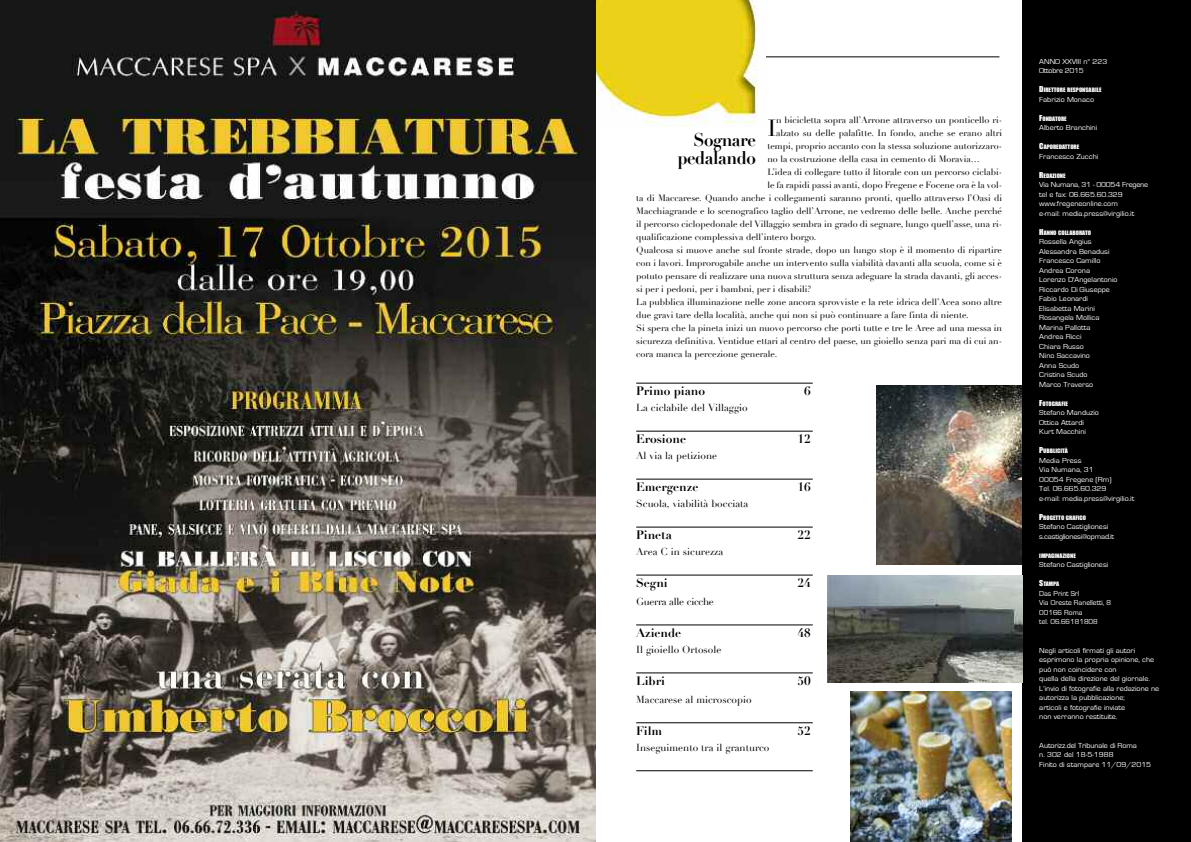
<style>
.page{position:relative;width:1191px;height:842px;background:#fff}
.page>*{position:absolute;margin:0;border:0;box-sizing:border-box;transform-origin:0 0}
.t1{font:22.8px "Didot";color:#000}
.t2{font:700 18px/18px "Didot";letter-spacing:-.03em;color:#000;text-align:right;scale:.95 1}
.t3{font:700 12px "Didot";color:#000}
.t4{font:10px "Didot";color:#000}
.t5{font:10px "Didot";letter-spacing:-.025em;color:#000}
.t6{font:9px "Didot";color:#000}
.t7{font:7.5px/9.5px "Eurostile";color:#fff;scale:1.07 1}
.t8{font:7.5px/9.5px "Eurostile";color:#fff}
.t9{font:5.6px "Impact";color:#fff;scale:1.07 1}
.s1{font-size:7.5px}
</style>
<div class="page">
<img style="left:851px;top:692px;width:160px;height:150px">
<img style="left:876px;top:386px;width:146px;height:179px">
<div style="left:1022px;top:0;width:169px;height:842px;background:#000"></div>
<hr style="left:636px;top:383px;width:176px;height:1px;background:#000">
<hr style="left:636px;top:431px;width:176px;height:1px;background:#000">
<hr style="left:636px;top:479px;width:176px;height:1px;background:#000">
<hr style="left:636px;top:527px;width:176px;height:1px;background:#000">
<hr style="left:636px;top:575px;width:176px;height:1px;background:#000">
<hr style="left:636px;top:625px;width:176px;height:1px;background:#000">
<hr style="left:636px;top:673px;width:176px;height:1px;background:#000">
<hr style="left:636px;top:722px;width:176px;height:1px;background:#000">
<hr style="left:636px;top:770px;width:176px;height:1px;background:#000">
<hr style="left:762px;top:57px;width:237px;height:1px;background:#000">
<img style="left:596px;top:0;width:169px;height:127px">
<img style="left:827px;top:576px;width:195px;height:106px">
<img style="left:0;top:0;width:595px;height:842px">
<h1 class="t1" style="left:767px;top:114px;width:10px">I</h1>
<p class="t6" style="left:776px;top:114px;width:227px">n bicicletta sopra all’Arrone attraverso un ponticello ri-</p>
<p class="t6" style="left:776px;top:127px;width:227px">alzato su delle palafitte. In fondo, anche se erano altri</p>
<p class="t6" style="left:767px;top:140px;width:236px">tempi, proprio accanto con la stessa soluzione autorizzaro-</p>
<p class="t6" style="left:767px;top:153px;width:214px">no la costruzione della casa in cemento di Moravia…</p>
<p class="t6" style="left:767px;top:166px;width:236px">L’idea di collegare tutto il litorale con un percorso ciclabi-</p>
<p class="t6" style="left:767px;top:179px;width:236px">le fa rapidi passi avanti, dopo Fregene e Focene ora è la vol-</p>
<p class="t6" style="left:636px;top:192px;width:367px">ta di Maccarese. Quando anche i collegamenti saranno pronti, quello attraverso l’Oasi di</p>
<p class="t6" style="left:636px;top:205px;width:367px">Macchiagrande e lo scenografico taglio dell’Arrone, ne vedremo delle belle. Anche perché</p>
<p class="t6" style="left:636px;top:218px;width:367px">il percorso ciclopedonale del Villaggio sembra in grado di segnare, lungo quell’asse, una ri-</p>
<p class="t6" style="left:636px;top:231px;width:181px">qualificazione complessiva dell’intero borgo.</p>
<p class="t6" style="left:636px;top:244px;width:367px">Qualcosa si muove anche sul fronte strade, dopo un lungo stop è il momento di ripartire</p>
<p class="t6" style="left:636px;top:257px;width:367px">con i lavori. Improrogabile anche un intervento sulla viabilità davanti alla scuola, come si è</p>
<p class="t6" style="left:636px;top:270px;width:367px">potuto pensare di realizzare una nuova struttura senza adeguare la strada davanti, gli acces-</p>
<p class="t6" style="left:636px;top:283px;width:177px">si per i pedoni, per i bambni, per i disabili?</p>
<p class="t6" style="left:636px;top:296px;width:367px">La pubblica illuminazione nelle zone ancora sprovviste e la rete idrica dell’Acea sono altre</p>
<p class="t6" style="left:636px;top:309px;width:334px">due gravi tare della località, anche qui non si può continuare a fare finta di niente.</p>
<p class="t6" style="left:636px;top:322px;width:367px">Si spera che la pineta inizi un nuovo percorso che porti tutte e tre le Aree ad una messa in</p>
<p class="t6" style="left:636px;top:335px;width:367px">sicurezza definitiva. Ventidue ettari al centro del paese, un gioiello senza pari ma di cui an-</p>
<p class="t6" style="left:636px;top:348px;width:142px">cora manca la percezione generale.</p>
<h2 class="t2" style="left:677px;top:130px;width:84px">Sognare pedalando</h2>
<h3 class="t3" style="left:636px;top:384px;width:70px">Primo piano</h3>
<h3 class="t3" style="left:804px;top:384px;width:8px">6</h3>
<p class="t4" style="left:636px;top:402px;width:113px">La ciclabile del Villaggio</p>
<h3 class="t3" style="left:636px;top:432px;width:51px">Erosione</h3>
<h3 class="t3" style="left:797px;top:432px;width:15px">12</h3>
<p class="t4" style="left:636px;top:450px;width:83px">Al via la petizione</p>
<h3 class="t3" style="left:636px;top:480px;width:64px">Emergenze</h3>
<h3 class="t3" style="left:797px;top:480px;width:15px">16</h3>
<p class="t4" style="left:636px;top:498px;width:114px">Scuola, viabilità bocciata</p>
<h3 class="t3" style="left:636px;top:528px;width:37px">Pineta</h3>
<h3 class="t3" style="left:797px;top:528px;width:15px">22</h3>
<p class="t4" style="left:636px;top:546px;width:89px">Area C in sicurezza</p>
<h3 class="t3" style="left:636px;top:576px;width:33px">Segni</h3>
<h3 class="t3" style="left:797px;top:576px;width:15px">24</h3>
<p class="t5" style="left:636px;top:596px;width:79px">Guerra alle cicche</p>
<h3 class="t3" style="left:636px;top:625px;width:47px">Aziende</h3>
<h3 class="t3" style="left:797px;top:625px;width:15px">48</h3>
<p class="t4" style="left:636px;top:644px;width:87px">Il gioiello Ortosole</p>
<h3 class="t3" style="left:636px;top:673px;width:30px">Libri</h3>
<h3 class="t3" style="left:797px;top:673px;width:15px">50</h3>
<p class="t4" style="left:636px;top:693px;width:117px">Maccarese al microscopio</p>
<h3 class="t3" style="left:636px;top:723px;width:28px">Film</h3>
<h3 class="t3" style="left:797px;top:723px;width:15px">52</h3>
<p class="t4" style="left:636px;top:741px;width:135px">Inseguimento tra il granturco</p>
<p class="t7" style="left:1039px;top:57px;width:65px">ANNO XXVIII n° 223<br>Ottobre 2015</p>
<p class="t9" style="left:1039px;top:86px;width:60px"><span class="s1">D</span>IRETTORE RESPONSABILE</p>
<p class="t7" style="left:1039px;top:95px;width:53px">Fabrizio Monaco</p>
<p class="t9" style="left:1039px;top:115px;width:27px"><span class="s1">F</span>ONDATORE</p>
<p class="t7" style="left:1039px;top:123px;width:56px">Alberto Branchini</p>
<p class="t9" style="left:1039px;top:143px;width:39px"><span class="s1">C</span>APOREDATTORE</p>
<p class="t7" style="left:1039px;top:152px;width:57px">Francesco Zucchi</p>
<p class="t9" style="left:1039px;top:172px;width:26px"><span class="s1">R</span>EDAZIONE</p>
<p class="t7" style="left:1039px;top:180px;width:103px">Via Numana, 31 - 00054 Fregene tel e fax: 06.665.60.329 www.fregeneonline.com<br>e-mail: media.press@virgilio.it</p>
<p class="t9" style="left:1039px;top:229px;width:50px"><span class="s1">H</span>ANNO COLLABORATO</p>
<p class="t7" style="left:1039px;top:237px;width:75px">Rossella Angius<br>Alessandra Benadusi<br>Francesco Camillo<br>Andrea Corona<br>Lorenzo D'Angelantonio<br>Riccardo Di Giuseppe<br>Fabio Leonardi<br>Elisabetta Marini<br>Rosangela Mollica<br>Marina Pallotta<br>Andrea Ricci<br>Chiara Russo<br>Nino Saccavino<br>Anna Scudo<br>Cristina Scudo<br>Marco Traverso</p>
<p class="t9" style="left:1039px;top:400px;width:28px"><span class="s1">F</span>OTOGRAFIE</p>
<p class="t7" style="left:1039px;top:408px;width:57px">Stefano Manduzio<br>Ottica Attardi<br>Kurt Macchini</p>
<p class="t9" style="left:1039px;top:447px;width:28px"><span class="s1">P</span>UBBLICITÀ</p>
<p class="t7" style="left:1039px;top:456px;width:90px">Media Press<br>Via Numana, 31<br>00054 Fregene (Rm)<br>Tel. 06.665.60.329<br>e-mail: media.press@virgilio.it</p>
<p class="t9" style="left:1039px;top:514px;width:45px"><span class="s1">P</span>ROGETTO GRAFICO</p>
<p class="t7" style="left:1039px;top:522px;width:71px">Stefano Castiglionesi s.castiglionesi@opmad.it</p>
<p class="t9" style="left:1039px;top:552px;width:36px">IMPAGINAZIONE</p>
<p class="t7" style="left:1039px;top:560px;width:66px">Stefano Castiglionesi</p>
<p class="t9" style="left:1039px;top:580px;width:20px"><span class="s1">S</span>TAMPA</p>
<p class="t8" style="left:1039px;top:589px;width:73px">Das Print Srl<br>Via Oreste Ranelletti, 8<br>00166 Roma<br>tel. 06.66181808</p>
<p class="t7" style="left:1039px;top:646px;width:114px">Negli articoli firmati gli autori esprimono la propria opinione, che può non coincidere con<br>quella della direzione del giornale.<br>L’invio di fotografie alla redazione ne autorizza la pubblicazione;<br>articoli e fotografie inviate<br>non verranno restituite.</p>
<p class="t7" style="left:1039px;top:741px;width:106px">Autorizz.del Tribunale di Roma<br>n. 302 del 18-5-1988<br>Finito di stampare 11/09/2015</p>
</div>
